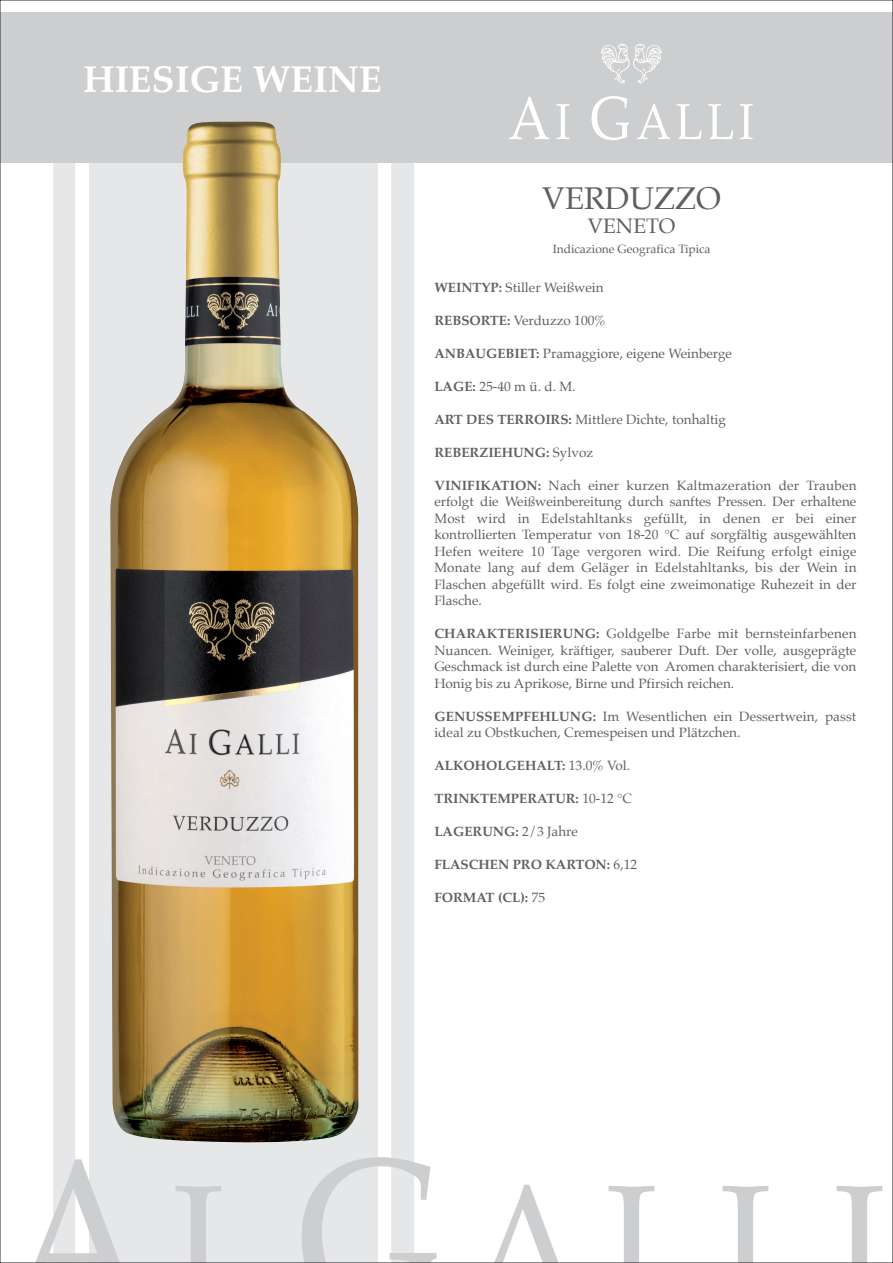
<style>
.page{position:relative;width:893px;height:1263px;background:#fff}
.page>*{position:absolute;margin:0;border:0;box-sizing:border-box;transform-origin:0 0}
.t1{font:700 37.5px "Palatino";color:#fff}
.t2{font:31.5px "Palatino";color:#5f5f62}
.t3{font:21px "Palatino";color:#5f5f62}
.t4{font:13.5px/16.5px "Palatino";color:#5f5f62;text-align:justify}
.t5{font:700 13.5px "Palatino";color:#5f5f62}
.t6{font:12px "Palatino";color:#5f5f62}
.s1{font-weight:700}
.s2{font-weight:400}
</style>
<div class="page">
<svg style="left:53px;top:163px;width:361px;height:996px;fill:#e6e7e9"></svg>
<div style="left:89px;top:136px;width:288px;height:1127px;background:#e6e7e9"></div>
<svg style="left:36px;top:1159px;width:83px;height:102px"></svg>
<svg style="left:175px;top:1186px;width:46px;height:75px"></svg>
<svg style="left:302px;top:1157px;width:134px;height:104px"></svg>
<svg style="left:495px;top:1184px;width:63px;height:77px"></svg>
<svg style="left:608px;top:1186px;width:47px;height:75px"></svg>
<svg style="left:722px;top:1186px;width:47px;height:75px"></svg>
<svg style="left:837px;top:1186px;width:46px;height:75px"></svg>
<div style="left:0;top:13px;width:893px;height:150px;background:#cdced0"></div>
<img style="left:110px;top:122px;width:249px;height:1021px">
<svg style="left:509px;top:97px;width:40px;height:42px"></svg>
<svg style="left:556px;top:104px;width:13px;height:35px"></svg>
<svg style="left:592px;top:96px;width:37px;height:44px"></svg>
<svg style="left:637px;top:104px;width:33px;height:35px"></svg>
<svg style="left:677px;top:104px;width:25px;height:35px"></svg>
<svg style="left:708px;top:104px;width:25px;height:35px"></svg>
<svg style="left:740px;top:104px;width:13px;height:35px"></svg>
<svg style="left:601px;top:44px;width:61px;height:40px"></svg>
<h1 class="t1" style="left:83px;top:47px;width:300px">HIESIGE WEINE</h1>
<h2 class="t2" style="left:542px;top:172px;width:180px">VERDUZZO</h2>
<p class="t6" style="left:553px;top:239px;width:159px">Indicazione Geografica Tipica</p>
<h3 class="t3" style="left:588px;top:209px;width:89px">VENETO</h3>
<p class="t4" style="left:434px;top:279px;width:171px"><span class="s1">WEINTYP:</span> Stiller Weißwein</p>
<p class="t4" style="left:434px;top:312px;width:173px"><span class="s1">REBSORTE:</span> Verduzzo 100%</p>
<p class="t4" style="left:434px;top:345px;width:299px"><span class="s1">ANBAUGEBIET:</span> Pramaggiore, eigene Weinberge</p>
<p class="t4" style="left:434px;top:378px;width:143px"><span class="s1">LAGE:</span> 25-40 m ü. d. M.</p>
<p class="t4" style="left:434px;top:411px;width:293px"><span class="s1">ART DES TERROIRS:</span> Mittlere Dichte, tonhaltig</p>
<p class="t5" style="left:434px;top:441px;width:160px">REBERZIEHUNG: <span class="s2">Sylvoz</span></p>
<p class="t4" style="left:434px;top:477px;width:424px"><span class="s1">VINIFIKATION:</span> Nach einer kurzen Kaltmazeration der Trauben erfolgt die Weißweinbereitung durch sanftes Pressen. Der erhaltene Most wird in Edelstahltanks gefüllt, in denen er bei einer kontrollierten Temperatur von 18-20 °C auf sorgfältig ausgewählten Hefen weitere 10 Tage vergoren wird. Die Reifung erfolgt einige Monate lang auf dem Geläger in Edelstahltanks, bis der Wein in Flaschen abgefüllt wird. Es folgt eine zweimonatige Ruhezeit in der Flasche.</p>
<p class="t4" style="left:434px;top:625px;width:424px"><span class="s1">CHARAKTERISIERUNG:</span> Goldgelbe Farbe mit bernsteinfarbenen Nuancen. Weiniger, kräftiger, sauberer Duft. Der volle, ausgeprägte Geschmack ist durch eine Palette von Aromen charakterisiert, die von Honig bis zu Aprikose, Birne und Pfirsich reichen.</p>
<p class="t4" style="left:434px;top:708px;width:423px"><span class="s1">GENUSSEMPFEHLUNG:</span> Im Wesentlichen ein Dessertwein, passt ideal zu Obstkuchen, Cremespeisen und Plätzchen.</p>
<p class="t5" style="left:434px;top:754px;width:197px">ALKOHOLGEHALT: <span class="s2">13.0% Vol.</span></p>
<p class="t5" style="left:434px;top:787px;width:199px">TRINKTEMPERATUR: <span class="s2">10-12 °C</span></p>
<p class="t5" style="left:434px;top:820px;width:145px">LAGERUNG: <span class="s2">2/3 Jahre</span></p>
<p class="t5" style="left:434px;top:853px;width:204px">FLASCHEN PRO KARTON: <span class="s2">6,12</span></p>
<p class="t5" style="left:434px;top:886px;width:112px">FORMAT (CL): <span class="s2">75</span></p>
</div>
